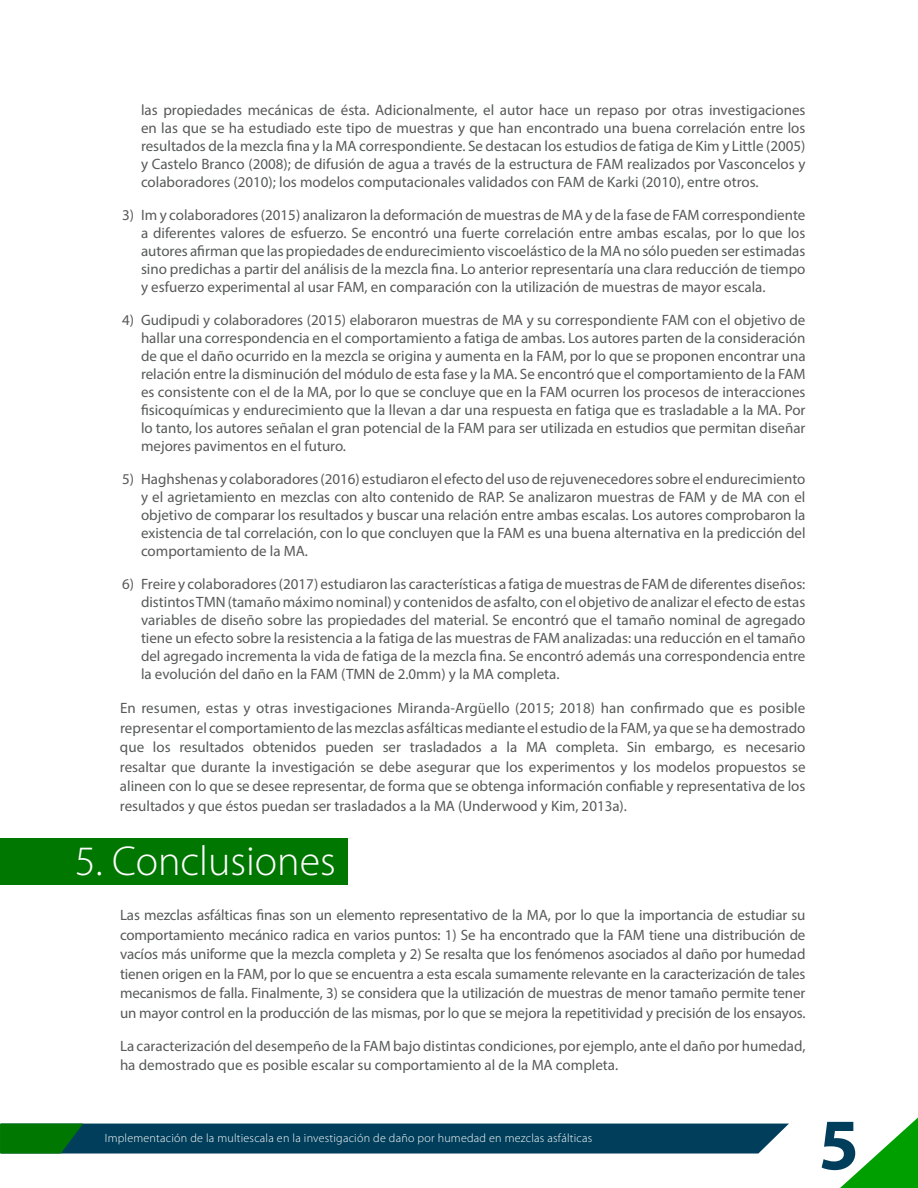
<style>
.page{position:relative;width:918px;height:1188px;background:#fff}
.page>*{position:absolute;margin:0;border:0;box-sizing:border-box;transform-origin:0 0}
.t1{font:700 73.05px "Myriad Pro";color:#003e5b}
.t2{font:300 42px "Myriad Pro";color:#fff}
.t3{font:15px/18px "Myriad Pro";color:#575a58;text-align:justify}
.t4{font:300 12px "Myriad Pro";letter-spacing:.02em;color:#fff}
</style>
<div class="page">
<svg style="left:840px;top:1118px;width:78px;height:70px"></svg>
<svg style="left:0;top:1124px;width:789px;height:30px;background:#084958"></svg>
<div style="left:0;top:838px;width:348px;height:47px;background:#070"></div>
<p class="t3" style="left:141px;top:100px;width:666px">las propiedades mecánicas de ésta. Adicionalmente, el autor hace un repaso por otras investigaciones en las que se ha estudiado este tipo de muestras y que han encontrado una buena correlación entre los resultados de la mezcla fina y la MA correspondiente. Se destacan los estudios de fatiga de Kim y Little (2005) y Castelo Branco (2008); de difusión de agua a través de la estructura de FAM realizados por Vasconcelos y colaboradores (2010); los modelos computacionales validados con FAM de Karki (2010), entre otros.</p>
<p class="t3" style="left:141px;top:205px;width:666px;text-indent:-19px">3) Im y colaboradores (2015) analizaron la deformación de muestras de MA y de la fase de FAM correspondiente a diferentes valores de esfuerzo. Se encontró una fuerte correlación entre ambas escalas, por lo que los autores afirman que las propiedades de endurecimiento viscoelástico de la MA no sólo pueden ser estimadas sino predichas a partir del análisis de la mezcla fina. Lo anterior representaría una clara reducción de tiempo y esfuerzo experimental al usar FAM, en comparación con la utilización de muestras de mayor escala.</p>
<p class="t3" style="left:141px;top:310px;width:666px;text-indent:-19px">4) Gudipudi y colaboradores (2015) elaboraron muestras de MA y su correspondiente FAM con el objetivo de hallar una correspondencia en el comportamiento a fatiga de ambas. Los autores parten de la consideración de que el daño ocurrido en la mezcla se origina y aumenta en la FAM, por lo que se proponen encontrar una relación entre la disminución del módulo de esta fase y la MA. Se encontró que el comportamiento de la FAM es consistente con el de la MA, por lo que se concluye que en la FAM ocurren los procesos de interacciones fisicoquímicas y endurecimiento que la llevan a dar una respuesta en fatiga que es trasladable a la MA. Por lo tanto, los autores señalan el gran potencial de la FAM para ser utilizada en estudios que permitan diseñar mejores pavimentos en el futuro.</p>
<p class="t3" style="left:141px;top:469px;width:666px;text-indent:-19px">5) Haghshenas y colaboradores (2016) estudiaron el efecto del uso de rejuvenecedores sobre el endurecimiento y el agrietamiento en mezclas con alto contenido de RAP. Se analizaron muestras de FAM y de MA con el objetivo de comparar los resultados y buscar una relación entre ambas escalas. Los autores comprobaron la existencia de tal correlación, con lo que concluyen que la FAM es una buena alternativa en la predicción del comportamiento de la MA.</p>
<p class="t3" style="left:141px;top:574px;width:666px;text-indent:-19px">6) Freire y colaboradores (2017) estudiaron las características a fatiga de muestras de FAM de diferentes diseños: distintos TMN (tamaño máximo nominal) y contenidos de asfalto, con el objetivo de analizar el efecto de estas variables de diseño sobre las propiedades del material. Se encontró que el tamaño nominal de agregado tiene un efecto sobre la resistencia a la fatiga de las muestras de FAM analizadas: una reducción en el tamaño del agregado incrementa la vida de fatiga de la mezcla fina. Se encontró además una correspondencia entre la evolución del daño en la FAM (TMN de 2.0mm) y la MA completa.</p>
<p class="t3" style="left:120px;top:698px;width:687px;line-height:19.5px">En resumen, estas y otras investigaciones Miranda-Argüello (2015; 2018) han confirmado que es posible representar el comportamiento de las mezclas asfálticas mediante el estudio de la FAM, ya que se ha demostrado que los resultados obtenidos pueden ser trasladados a la MA completa. Sin embargo, es necesario resaltar que durante la investigación se debe asegurar que los experimentos y los modelos propuestos se alineen con lo que se desee representar, de forma que se obtenga información confiable y representativa de los resultados y que éstos puedan ser trasladados a la MA (Underwood y Kim, 2013a).</p>
<h2 class="t2" style="left:75px;top:838px;width:262px">5. Conclusiones</h2>
<p class="t3" style="left:120px;top:905px;width:687px;line-height:19.5px">Las mezclas asfálticas finas son un elemento representativo de la MA, por lo que la importancia de estudiar su comportamiento mecánico radica en varios puntos: 1) Se ha encontrado que la FAM tiene una distribución de vacíos más uniforme que la mezcla completa y 2) Se resalta que los fenómenos asociados al daño por humedad tienen origen en la FAM, por lo que se encuentra a esta escala sumamente relevante en la caracterización de tales mecanismos de falla. Finalmente, 3) se considera que la utilización de muestras de menor tamaño permite tener un mayor control en la producción de las mismas, por lo que se mejora la repetitividad y precisión de los ensayos.</p>
<p class="t3" style="left:120px;top:1036px;width:687px;line-height:19.5px">La caracterización del desempeño de la FAM bajo distintas condiciones, por ejemplo, ante el daño por humedad, ha demostrado que es posible escalar su comportamiento al de la MA completa.</p>
<p class="t4" style="left:105px;top:1131px;width:489px">Implementación de la multiescala en la investigación de daño por humedad en mezclas asfálticas</p>
<h1 class="t1" style="left:819px;top:1097px;width:42px">5</h1>
</div>
